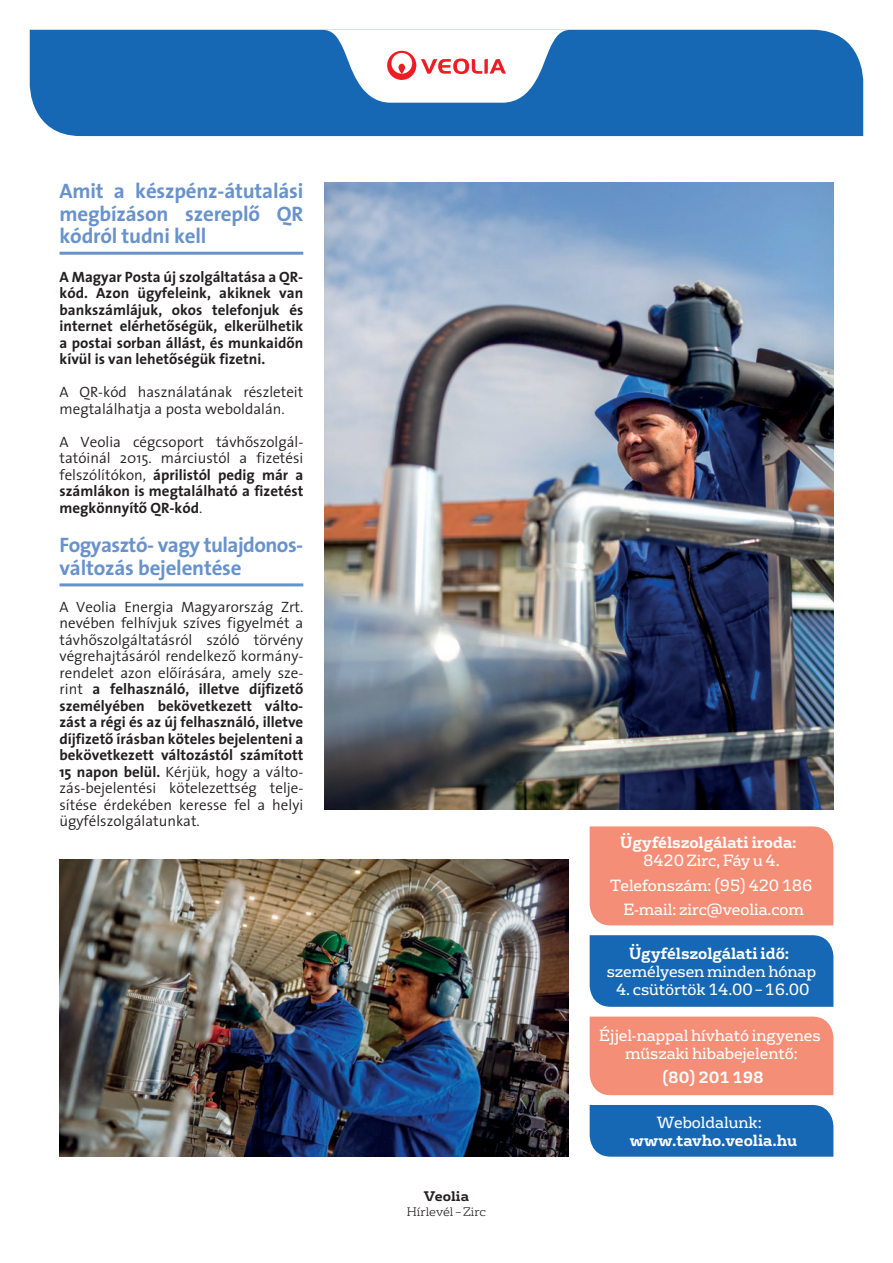
<style>
.page{position:relative;width:893px;height:1263px;background:#fff}
.page>*{position:absolute;margin:0;border:0;box-sizing:border-box;transform-origin:0 0}
.alcím_2{font:700 21px/22.5px "The Sans H";letter-spacing:-.01em;color:#6892cc;text-align:justify}
.keretes_szöveg{font:15.75px/18px "FS Rufus";letter-spacing:-.005em;color:#fff;text-align:center;scale:.95 1}
.keretes_szöveg-2{font:700 15.75px/18px "FS Rufus";letter-spacing:-.005em;color:#fff;text-align:center;scale:.95 1}
.kenyér{font:300 15px/16.5px "The Sans H";color:#231f20;text-align:justify}
.kenyér-2{font:700 15px/16.5px "The Sans H";color:#231f20;text-align:justify}
.t1{font:700 13.5px "FS Rufus";color:#231f20}
.t2{font:300 12px "FS Rufus";color:#231f20}
.s1{font-weight:700}
.s2{font-weight:400}
</style>
<div class="page">
<div style="left:590px;top:935px;width:243px;height:72px;background:#1768b4"></div>
<div style="left:590px;top:1016px;width:243px;height:79px;background:#f58e76"></div>
<div style="left:590px;top:1105px;width:243px;height:52px;background:#1768b4"></div>
<div style="left:590px;top:826px;width:243px;height:99px;background:#f58e76"></div>
<div style="left:30px;top:30px;width:833px;height:106px;background:#1768b4"></div>
<hr style="left:60px;top:252px;width:243px;height:3px;background:#6892cc">
<hr style="left:60px;top:583px;width:243px;height:3px;background:#6892cc">
<img style="left:325px;top:183px;width:508px;height:627px">
<img style="left:60px;top:859px;width:508px;height:298px">
<svg style="left:321px;top:30px;width:251px;height:73px"></svg>
<p class="alcím_2" style="left:60px;top:179px;width:245px">Amit a készpénz-átutalási megbízáson szereplő QR kódról tudni kell</p>
<p class="kenyér-2" style="left:60px;top:268px;width:245px">A Magyar Posta új szolgáltatása a QR&shy;kód. Azon ügyfeleink, akiknek van bankszámlájuk, okos telefonjuk és internet elérhetőségük, elkerülhetik a postai sorban állást, és munkaidőn kívül is van lehetőségük fizetni.</p>
<p class="kenyér" style="left:60px;top:384px;width:245px">A QR-kód használatának részleteit megtalálhatja a posta weboldalán.</p>
<p class="kenyér" style="left:60px;top:433px;width:245px">A Veolia cégcsoport távhőszolgál&shy;tatóinál 2015. márciustól a fizetési felszólítókon, <span class="s1">áprilistól pedig már a számlákon is megtalálható a fizetést megkönnyítő QR-kód</span>.</p>
<p class="alcím_2" style="left:60px;top:533px;width:245px">Fogyasztó- vagy tulajdonos&shy;változás bejelentése</p>
<p class="kenyér" style="left:60px;top:598px;width:245px">A Veolia Energia Magyarország Zrt. nevében felhívjuk szíves figyelmét a távhőszolgáltatásról szóló törvény végrehajtásáról rendelkező kormány&shy;rendelet azon előírására, amely sze&shy;rint <span class="s1">a felhasználó, illetve díjfizető személyében bekövetkezett válto&shy;zást a régi és az új felhasználó, illetve díjfizető írásban köteles bejelenteni a bekövetkezett változástól számított 15 napon belül.</span> Kérjük, hogy a válto&shy;zás-bejelentési kötelezettség telje&shy;sítése érdekében keresse fel a helyi ügyfélszolgálatunkat.</p>
<p class="t1" style="left:424px;top:1184px;width:47px">Veolia</p>
<p class="t2" style="left:407px;top:1202px;width:81px">Hírlevél – Zirc</p>
<p class="keretes_szöveg-2" style="left:620px;top:832px;width:187px">Ügyfélszolgálati iroda:<br><span class="s2">8420 Zirc, Fáy u 4.</span></p>
<p class="keretes_szöveg" style="left:610px;top:875px;width:215px">Telefonszám: (95) 420 186</p>
<p class="keretes_szöveg" style="left:623px;top:900px;width:191px">E-mail: zirc@veolia.com</p>
<p class="keretes_szöveg" style="left:607px;top:943px;width:222px"><span class="s1">Ügyfélszolgálati idő: </span>személyesen minden hónap</p>
<p class="keretes_szöveg" style="left:616px;top:979px;width:205px">4. csütörtök 14.00 – 16.00</p>
<p class="keretes_szöveg" style="left:599px;top:1025px;width:234px">Éjjel-nappal hívható ingyenes műszaki hibabejelentő:</p>
<p class="keretes_szöveg-2" style="left:662px;top:1067px;width:109px">(80) 201 198</p>
<p class="keretes_szöveg-2" style="left:630px;top:1112px;width:178px"><span class="s2">Weboldalunk: </span>www.tavho.veolia.hu</p>
</div>
